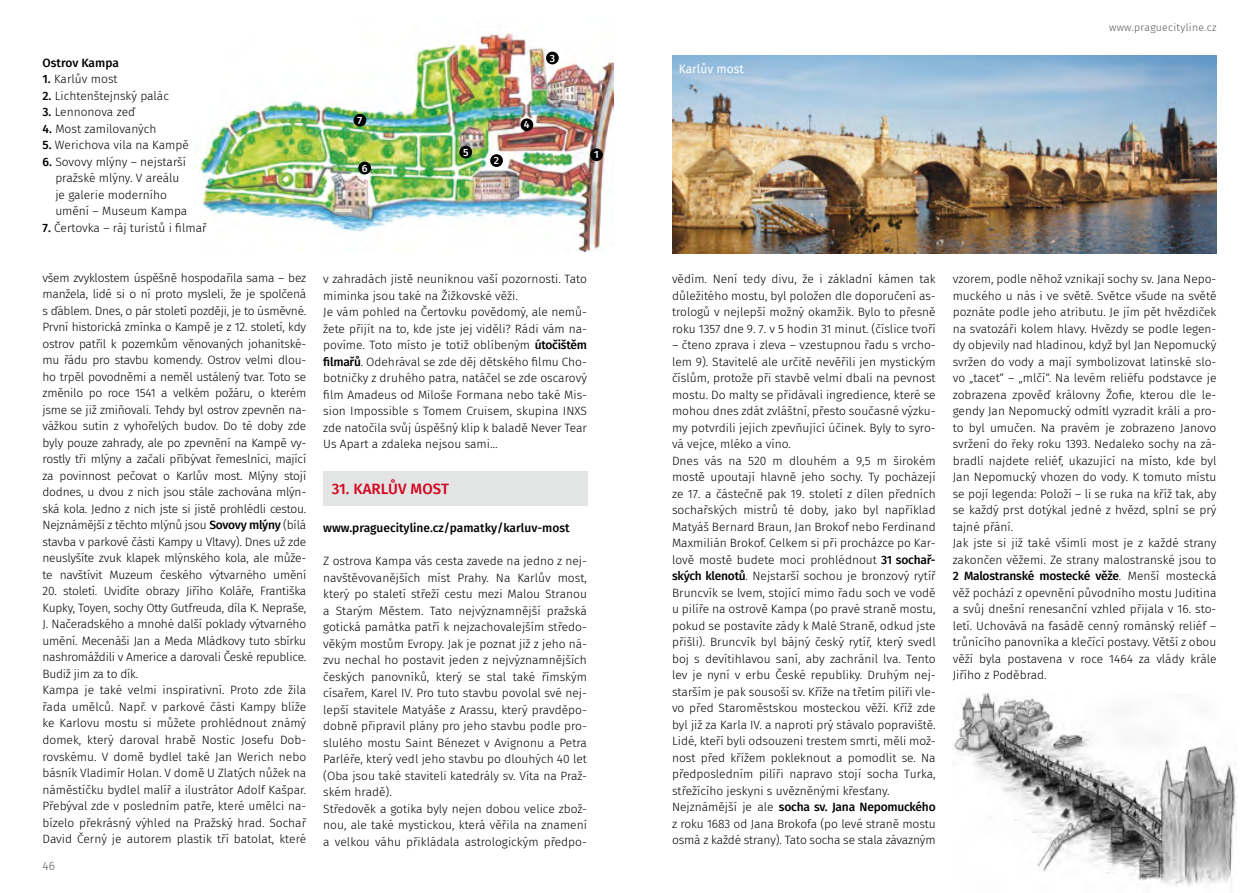
<style>
.page{position:relative;width:1259px;height:893px;background:#fff}
.page>*{position:absolute;margin:0;border:0;box-sizing:border-box;transform-origin:0 0}
.t1{font:500 15px "Fira Sans";letter-spacing:.01em;color:#d4021d}
.t2{font:300 12px/16.5px "Fira Sans";color:#000}
.t3{font:500 12px "Fira Sans";color:#000}
.t4{font:12px "Fira Sans";color:#fff}
.t5{font:300 12px "Fira Sans";color:#58585a}
.t6{font:300 10.5px "Fira Sans";letter-spacing:.03em;color:#58585a}
.t7{font:500 10.5px "Fira Sans";color:#fff}
.s1{font-weight:500}
</style>
<div class="page">
<img style="left:195px;top:32px;width:418px;height:219px">
<div style="left:590px;top:148px;width:13px;height:13px;background:#000;border-radius:50%"></div>
<div style="left:459px;top:146px;width:13px;height:12px;background:#000;border-radius:50%"></div>
<div style="left:490px;top:154px;width:13px;height:13px;background:#000;border-radius:50%"></div>
<div style="left:358px;top:162px;width:13px;height:12px;background:#000;border-radius:50%"></div>
<div style="left:546px;top:52px;width:13px;height:12px;background:#000;border-radius:50%"></div>
<div style="left:353px;top:114px;width:13px;height:13px;background:#000;border-radius:50%"></div>
<div style="left:520px;top:118px;width:13px;height:13px;background:#000;border-radius:50%"></div>
<div style="left:323px;top:471px;width:264px;height:34px;background:#e3e4e4"></div>
<img style="left:952px;top:693px;width:284px;height:194px">
<img style="left:672px;top:55px;width:544px;height:198px">
<p class="t3" style="left:43px;top:53px;width:78px">Ostrov Kampa</p>
<p class="t2" style="left:43px;top:71px;width:77px"><span class="s1">1.</span> Karlův most</p>
<p class="t2" style="left:43px;top:87px;width:128px"><span class="s1">2.</span> Lichtenštejnský palác</p>
<p class="t2" style="left:43px;top:104px;width:94px"><span class="s1">3.</span> Lennonova zeď</p>
<p class="t2" style="left:43px;top:120px;width:115px"><span class="s1">4.</span> Most zamilovaných</p>
<p class="t2" style="left:43px;top:137px;width:148px"><span class="s1">5.</span> Werichova vila na Kampě</p>
<p class="t2" style="left:55px;top:153px;width:133px;text-indent:-13px"><span class="s1">6.</span> Sovovy mlýny – nejstarší pražské mlýny. V areálu je galerie moderního umění – Museum Kampa</p>
<p class="t2" style="left:43px;top:219px;width:166px"><span class="s1">7.</span> Čertovka – ráj turistů i filmař</p>
<p class="t2" style="left:43px;top:269px;width:265px;text-align:justify">všem zvyklostem úspěšně hospodařila sama – bez manžela, lidé si o ní proto mysleli, že je spolčená s ďáblem. Dnes, o pár století později, je to úsměvné.<br>První historická zmínka o Kampě je z 12. století, kdy ostrov patřil k pozemkům věnovaných johanitské&shy;mu řádu pro stavbu komendy. Ostrov velmi dlou&shy;ho trpěl povodněmi a neměl ustálený tvar. Toto se změnilo po roce 1541 a velkém požáru, o kterém jsme se již zmiňovali. Tehdy byl ostrov zpevněn na&shy;vážkou sutin z vyhořelých budov. Do té doby zde byly pouze zahrady, ale po zpevnění na Kampě vy&shy;rostly tři mlýny a začali přibývat řemeslníci, mající za povinnost pečovat o Karlův most. Mlýny stojí dodnes, u dvou z nich jsou stále zachována mlýn&shy;ská kola. Jedno z nich jste si jistě prohlédli cestou.<br>Nejznámější z těchto mlýnů jsou <span class="s1">Sovovy mlýny</span> (bílá stavba v parkové části Kampy u Vltavy). Dnes už zde neuslyšíte zvuk klapek mlýnského kola, ale může&shy;te navštívit Muzeum českého výtvarného umění</p>
<p class="t2" style="left:43px;top:583px;width:265px">20. století. Uvidíte obrazy Jiřího Koláře, Františka Kupky, Toyen, sochy Otty Gutfreuda, díla K. Nepraše, J. Načeradského a mnohé další poklady výtvarného umění. Mecenáši Jan a Meda Mládkovy tuto sbírku nashromáždili v Americe a darovali České republice.<br>Budiž jim za to dík.<br>Kampa je také velmi inspirativní. Proto zde žila řada umělců. Např. v parkové části Kampy blíže ke Karlovu mostu si můžete prohlédnout známý domek, který daroval hrabě Nostic Josefu Dob&shy;rovskému. V domě bydlel také Jan Werich nebo básník Vladimír Holan. V domě U Zlatých nůžek na náměstíčku bydlel malíř a ilustrátor Adolf Kašpar.<br>Přebýval zde v posledním patře, které umělci na&shy;bízelo překrásný výhled na Pražský hrad. Sochař David Černý je autorem plastik tří batolat, které</p>
<p class="t5" style="left:43px;top:857px;width:14px">46</p>
<p class="t7" style="left:357px;top:112px;width:6px">7</p>
<p class="t7" style="left:362px;top:160px;width:7px">6</p>
<p class="t7" style="left:550px;top:50px;width:7px">3</p>
<p class="t7" style="left:524px;top:116px;width:7px">4</p>
<p class="t7" style="left:463px;top:144px;width:7px">5</p>
<p class="t7" style="left:594px;top:146px;width:6px">1</p>
<p class="t7" style="left:494px;top:152px;width:7px">2</p>
<p class="t2" style="left:323px;top:271px;width:265px">v zahradách jistě neuniknou vaší pozornosti. Tato miminka jsou také na Žižkovské věži.<br>Je vám pohled na Čertovku povědomý, ale nemů&shy;žete přijít na to, kde jste jej viděli? Rádi vám na&shy;povíme. Toto místo je totiž oblíbeným <span class="s1">útočištěm filmařů</span>. Odehrával se zde děj dětského filmu Cho&shy;botničky z druhého patra, natáčel se zde oscarový film Amadeus od Miloše Formana nebo také Mis&shy;sion Impossible s Tomem Cruisem, skupina INXS zde natočila svůj úspěšný klip k baladě Never Tear Us Apart a zdaleka nejsou sami…</p>
<p class="t1" style="left:332px;top:476px;width:119px">31. KARLŮV MOST</p>
<p class="t3" style="left:323px;top:518px;width:248px">www.praguecityline.cz/pamatky/karluv-most</p>
<p class="t2" style="left:323px;top:553px;width:265px">Z ostrova Kampa vás cesta zavede na jedno z nej&shy;navštěvovanějších míst Prahy. Na Karlův most, který po staletí střeží cestu mezi Malou Stranou a Starým Městem. Tato nejvýznamnější pražská gotická památka patří k nejzachovalejším středo&shy;věkým mostům Evropy. Jak je poznat již z jeho ná&shy;zvu nechal ho postavit jeden z nejvýznamnějších českých panovníků, který se stal také římským císařem, Karel IV. Pro tuto stavbu povolal své nej&shy;lepší stavitele Matyáše z Arassu, který pravděpo&shy;dobně připravil plány pro jeho stavbu podle pro&shy;slulého mostu Saint Bénezet v Avignonu a Petra Parléře, který vedl jeho stavbu po dlouhých 40 let (Oba jsou také staviteli katedrály sv. Víta na Praž&shy;ském hradě).<br>Středověk a gotika byly nejen dobou velice zbož&shy;nou, ale také mystickou, která věřila na znamení a velkou váhu přikládala astrologickým předpo-</p>
<p class="t4" style="left:679px;top:60px;width:66px">Karlův most</p>
<p class="t6" style="left:1109px;top:20px;width:109px">www.praguecityline.cz</p>
<p class="t2" style="left:672px;top:271px;width:265px;text-align:justify">vědím. Není tedy divu, že i základní kámen tak důležitého mostu, byl položen dle doporučení as&shy;trologů v nejlepší možný okamžik. Bylo to přesně roku 1357 dne 9. 7. v 5 hodin 31 minut. (číslice tvoří</p>
<p class="t2" style="left:672px;top:337px;width:265px">– čteno zprava i zleva – vzestupnou řadu s vrcho&shy;lem 9). Stavitelé ale určitě nevěřili jen mystickým číslům, protože při stavbě velmi dbali na pevnost mostu. Do malty se přidávali ingredience, které se mohou dnes zdát zvláštní, přesto současné výzku&shy;my potvrdili jejich zpevňující účinek. Byly to syro&shy;vá vejce, mléko a víno.<br>Dnes vás na 520 m dlouhém a 9,5 m širokém mostě upoutají hlavně jeho sochy. Ty pocházejí ze 17. a částečně pak 19. století z dílen předních sochařských mistrů té doby, jako byl například Matyáš Bernard Braun, Jan Brokof nebo Ferdinand Maxmilián Brokof. Celkem si při procházce po Kar&shy;lově mostě budete moci prohlédnout <span class="s1">31 sochař&shy;ských klenotů</span>. Nejstarší sochou je bronzový rytíř Bruncvík se lvem, stojící mimo řadu soch ve vodě u pilíře na ostrově Kampa (po pravé straně mostu, pokud se postavíte zády k Malé Straně, odkud jste přišli). Bruncvík byl bájný český rytíř, který svedl boj s devítihlavou saní, aby zachránil lva. Tento lev je nyní v erbu České republiky. Druhým nej&shy;starším je pak sousoší sv. Kříže na třetím pilíři vle&shy;vo před Staroměstskou mosteckou věží. Kříž zde byl již za Karla IV. a naproti prý stávalo popraviště.<br>Lidé, kteří byli odsouzeni trestem smrti, měli mož&shy;nost před křížem pokleknout a pomodlit se. Na předposledním pilíři napravo stojí socha Turka, střežícího jeskyni s uvězněnými křesťany.<br>Nejznámější je ale <span class="s1">socha sv. Jana Nepomuckého </span>z roku 1683 od Jana Brokofa (po levé straně mostu osmá z každé strany). Tato socha se stala závazným</p>
<p class="t2" style="left:952px;top:271px;width:265px">vzorem, podle něhož vznikají sochy sv. Jana Nepo&shy;muckého u nás i ve světě. Světce všude na světě poznáte podle jeho atributu. Je jím pět hvězdiček na svatozáři kolem hlavy. Hvězdy se podle legen&shy;dy objevily nad hladinou, když byl Jan Nepomucký svržen do vody a mají symbolizovat latinské slo&shy;vo „tacet“ – „mlčí“. Na levém reliéfu podstavce je zobrazena zpověď královny Žofie, kterou dle le&shy;gendy Jan Nepomucký odmítl vyzradit králi a pro&shy;to byl umučen. Na pravém je zobrazeno Janovo svržení do řeky roku 1393. Nedaleko sochy na zá&shy;bradlí najdete reliéf, ukazující na místo, kde byl Jan Nepomucký vhozen do vody. K tomuto místu se pojí legenda: Položí – li se ruka na kříž tak, aby se každý prst dotýkal jedné z hvězd, splní se prý tajné přání.<br>Jak jste si již také všimli most je z každé strany zakončen věžemi. Ze strany malostranské jsou to <span class="s1">2 Malostranské mostecké věže</span>. Menší mostecká věž pochází z opevnění původního mostu Juditina a svůj dnešní renesanční vzhled přijala v 16. sto&shy;letí. Uchovává na fasádě cenný románský reliéf – trůnícího panovníka a klečící postavy. Větší z obou věží byla postavena v roce 1464 za vlády krále Jiřího z Poděbrad.</p>
</div>
